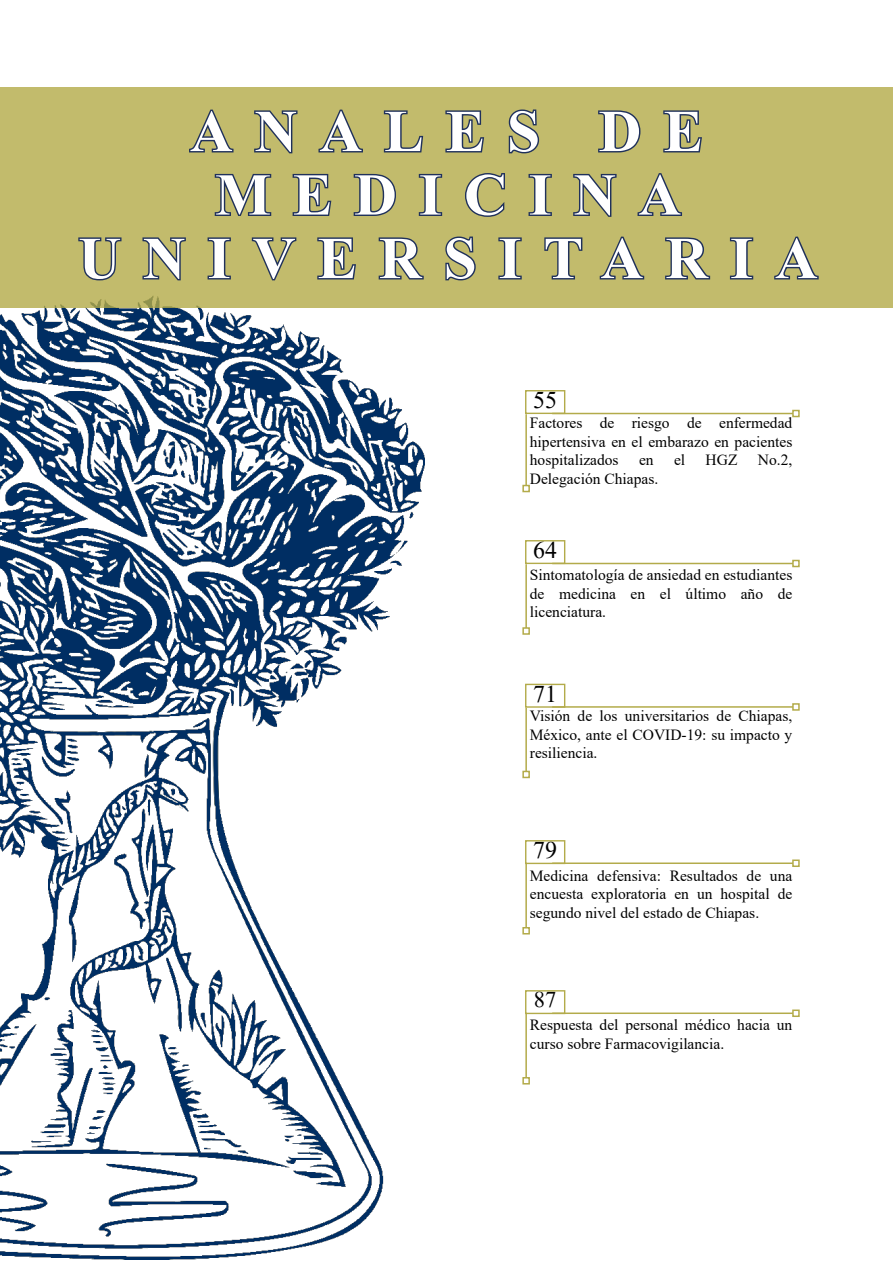
<style>
.page{position:relative;width:893px;height:1263px;background:#fff}
.page>*{position:absolute;margin:0;border:0;box-sizing:border-box;transform-origin:0 0}
.t1{font:700 59.25px/63.4px "Times New Roman";letter-spacing:.37em;color:#fff;text-align:center}
.t2{font:24px "Times New Roman";color:#000}
.t3{font:22.65px "Times New Roman";color:#000}
.t4{font:15.45px/18.6px "Times New Roman";color:#000;text-align:justify}
</style>
<div class="page">
<div style="left:525px;top:390px;width:40px;height:24px;border:1px solid #b3ab4a"></div>
<div style="left:525px;top:540px;width:40px;height:24px;border:1px solid #b3ab4a"></div>
<div style="left:525px;top:684px;width:40px;height:24px;border:1px solid #b3ab4a"></div>
<div style="left:525px;top:840px;width:40px;height:24px;border:1px solid #b3ab4a"></div>
<div style="left:525px;top:990px;width:40px;height:24px;border:1px solid #b3ab4a"></div>
<img style="left:0;top:308px;width:425px;height:951px">
<div style="left:0;top:87px;width:893px;height:221px;background:#c2bb6c"></div>
<svg style="left:189px;top:109px;width:45px;height:44px"></svg>
<svg style="left:254px;top:110px;width:44px;height:44px"></svg>
<svg style="left:318px;top:109px;width:45px;height:44px"></svg>
<svg style="left:383px;top:110px;width:41px;height:43px"></svg>
<svg style="left:445px;top:110px;width:40px;height:43px"></svg>
<svg style="left:508px;top:109px;width:32px;height:45px"></svg>
<svg style="left:598px;top:110px;width:43px;height:43px"></svg>
<svg style="left:663px;top:110px;width:39px;height:43px"></svg>
<svg style="left:214px;top:173px;width:58px;height:43px"></svg>
<svg style="left:292px;top:173px;width:40px;height:43px"></svg>
<svg style="left:353px;top:173px;width:43px;height:43px"></svg>
<svg style="left:418px;top:173px;width:25px;height:43px"></svg>
<svg style="left:465px;top:173px;width:40px;height:44px"></svg>
<svg style="left:528px;top:173px;width:24px;height:43px"></svg>
<svg style="left:573px;top:173px;width:44px;height:44px"></svg>
<svg style="left:637px;top:173px;width:45px;height:43px"></svg>
<svg style="left:78px;top:237px;width:44px;height:44px"></svg>
<svg style="left:142px;top:237px;width:44px;height:44px"></svg>
<svg style="left:207px;top:237px;width:24px;height:43px"></svg>
<svg style="left:251px;top:237px;width:46px;height:44px"></svg>
<svg style="left:317px;top:237px;width:39px;height:43px"></svg>
<svg style="left:378px;top:237px;width:46px;height:43px"></svg>
<svg style="left:445px;top:236px;width:31px;height:45px"></svg>
<svg style="left:498px;top:237px;width:24px;height:43px"></svg>
<svg style="left:544px;top:237px;width:39px;height:43px"></svg>
<svg style="left:599px;top:236px;width:46px;height:44px"></svg>
<svg style="left:665px;top:237px;width:46px;height:43px"></svg>
<svg style="left:729px;top:237px;width:25px;height:43px"></svg>
<svg style="left:774px;top:236px;width:45px;height:44px"></svg>
<hr style="left:552px;top:413px;width:241px;height:1px;background:#b3ab4a">
<div style="left:792px;top:410px;width:8px;height:7px;border:2px solid #b3ab4a"></div>
<hr style="left:525px;top:414px;width:2px;height:71px;background:#b3ab4a">
<div style="left:522px;top:485px;width:8px;height:7px;border:2px solid #b3ab4a"></div>
<hr style="left:552px;top:563px;width:241px;height:1px;background:#b3ab4a">
<div style="left:792px;top:560px;width:8px;height:7px;border:2px solid #b3ab4a"></div>
<hr style="left:525px;top:564px;width:2px;height:64px;background:#b3ab4a">
<div style="left:522px;top:627px;width:8px;height:8px;border:2px solid #b3ab4a"></div>
<hr style="left:552px;top:706px;width:241px;height:2px;background:#b3ab4a">
<div style="left:792px;top:703px;width:8px;height:8px;border:2px solid #b3ab4a"></div>
<hr style="left:525px;top:708px;width:2px;height:63px;background:#b3ab4a">
<div style="left:522px;top:771px;width:8px;height:7px;border:2px solid #b3ab4a"></div>
<hr style="left:552px;top:862px;width:241px;height:2px;background:#b3ab4a">
<div style="left:792px;top:859px;width:8px;height:8px;border:2px solid #b3ab4a"></div>
<hr style="left:525px;top:864px;width:2px;height:64px;background:#b3ab4a">
<div style="left:522px;top:927px;width:8px;height:7px;border:2px solid #b3ab4a"></div>
<hr style="left:552px;top:1012px;width:241px;height:2px;background:#b3ab4a">
<div style="left:792px;top:1009px;width:8px;height:8px;border:2px solid #b3ab4a"></div>
<hr style="left:525px;top:1014px;width:2px;height:64px;background:#b3ab4a">
<div style="left:522px;top:1077px;width:8px;height:7px;border:2px solid #b3ab4a"></div>
<h1 class="t1" style="left:78px;top:98px;width:741px">ANALES DE<br>MEDICINA<br>UNIVERSITARIA</h1>
<h2 class="t2" style="left:533px;top:383px;width:25px">55</h2>
<p class="t4" style="left:530px;top:413px;width:264px">Factores de riesgo de enfermedad hipertensiva en el embarazo en pacientes hospitalizados</p>
<p class="t4" style="left:639px;top:450px;width:16px">en</p>
<p class="t4" style="left:674px;top:450px;width:13px">el</p>
<p class="t4" style="left:706px;top:450px;width:33px">HGZ</p>
<p class="t4" style="left:758px;top:450px;width:36px">No.2,</p>
<p class="t4" style="left:530px;top:469px;width:130px">Delegación Chiapas.</p>
<h2 class="t2" style="left:533px;top:533px;width:25px">64</h2>
<p class="t4" style="left:530px;top:565px;width:264px">Sintomatología de ansiedad en estudiantes de medicina en el último año de licenciatura.</p>
<h2 class="t2" style="left:533px;top:677px;width:25px">71</h2>
<p class="t4" style="left:530px;top:706px;width:264px">Visión de los universitarios de Chiapas, México, ante el COVID-19: su impacto y resiliencia.</p>
<h2 class="t2" style="left:533px;top:833px;width:25px">79</h2>
<p class="t4" style="left:530px;top:866px;width:264px">Medicina defensiva: Resultados de una encuesta exploratoria en un hospital de segundo nivel del estado de Chiapas.</p>
<h3 class="t3" style="left:534px;top:984px;width:24px">87</h3>
<p class="t4" style="left:530px;top:1015px;width:264px">Respuesta del personal médico hacia un curso sobre Farmacovigilancia.</p>
</div>
